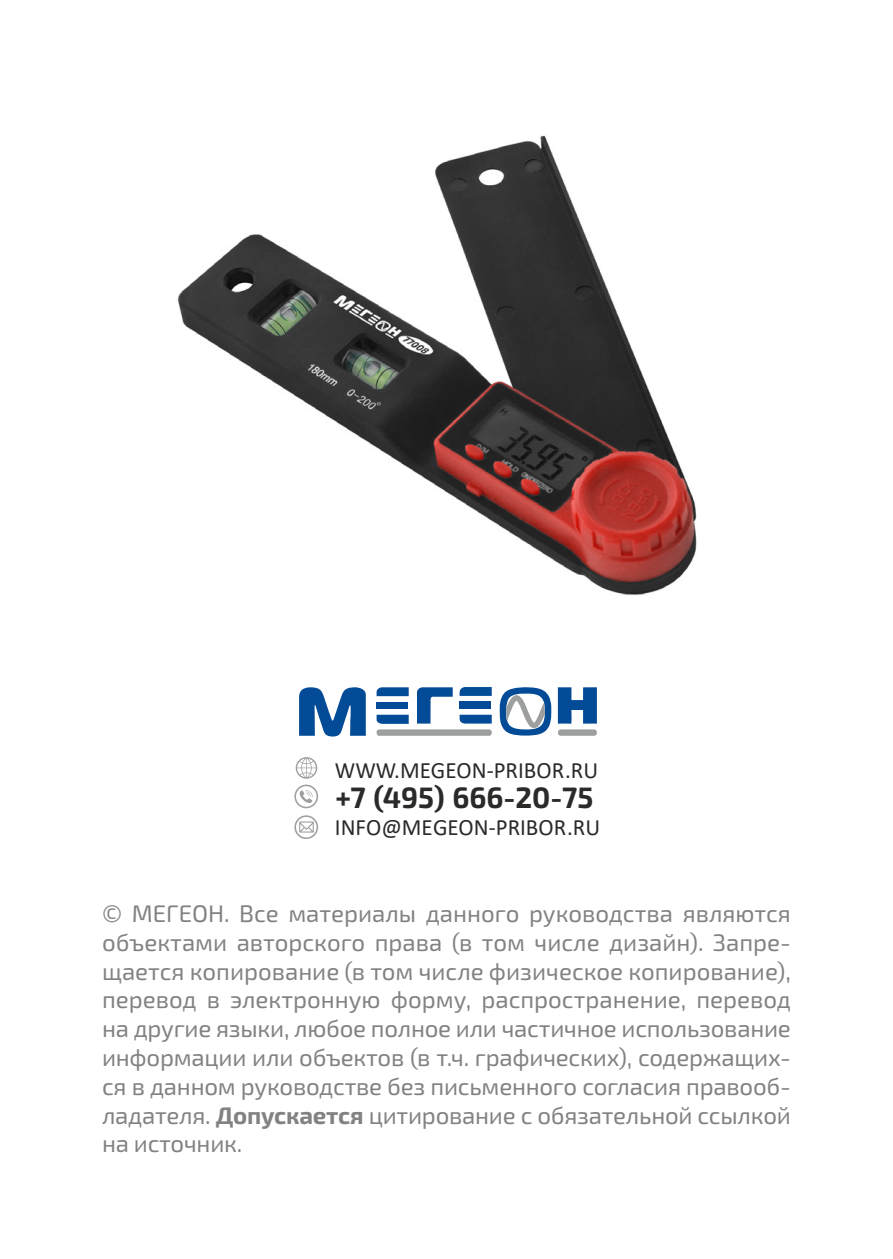
<style>
.page{position:relative;width:893px;height:1259px;background:#fff}
.page>*{position:absolute;margin:0;border:0;box-sizing:border-box;transform-origin:0 0}
.t1{font:700 29.7px "Exo 2.0";color:#2b2a29}
.заголовок_син{font:24px/28.8px "Exo 2.0";letter-spacing:-.01em;color:#828282;text-align:justify}
.t2{font:23.4px "Calibri";color:#2b2a29}
.s1{font-weight:700}
</style>
<div class="page">
<svg style="left:299px;top:687px;width:67px;height:49px"></svg>
<svg style="left:377px;top:687px;width:115px;height:49px"></svg>
<svg style="left:499px;top:687px;width:53px;height:49px"></svg>
<svg style="left:558px;top:687px;width:39px;height:49px"></svg>
<div style="left:460px;top:701px;width:31px;height:8px;background:#034b96"></div>
<div style="left:377px;top:702px;width:31px;height:7px;background:#034b96"></div>
<div style="left:294px;top:784px;width:24px;height:24px;border:2px solid #9d9e9e;border-radius:50%"></div>
<svg style="left:300px;top:790px;width:13px;height:13px"></svg>
<svg style="left:299px;top:821px;width:15px;height:11px"></svg>
<svg style="left:296px;top:757px;width:21px;height:21px"></svg>
<div style="left:294px;top:815px;width:24px;height:24px;border:2px solid #9d9e9e;border-radius:50%"></div>
<img style="left:177px;top:135px;width:520px;height:460px">
<p class="t2" style="left:335px;top:753px;width:265px">WWW.MEGEON-PRIBOR.RU</p>
<p class="t1" style="left:335px;top:780px;width:259px">+7 (495) 666-20-75</p>
<p class="t2" style="left:335px;top:810px;width:267px">INFO@MEGEON-PRIBOR.RU</p>
<p class="заголовок_син" style="left:102px;top:899px;width:690px">© МЕГЕОН. Все материалы данного руководства являются объектами авторского права (в том числе дизайн). Запре&shy;щается копирование (в том числе физическое копирование), перевод в электронную форму, распространение, перевод на другие языки, любое полное или частичное использование информации или объектов (в т.ч. графических), содержащих&shy;ся в данном руководстве без письменного согласия правооб&shy;ладателя. <span class="s1">Допускается</span> цитирование с обязательной ссылкой на источник.</p>
</div>
